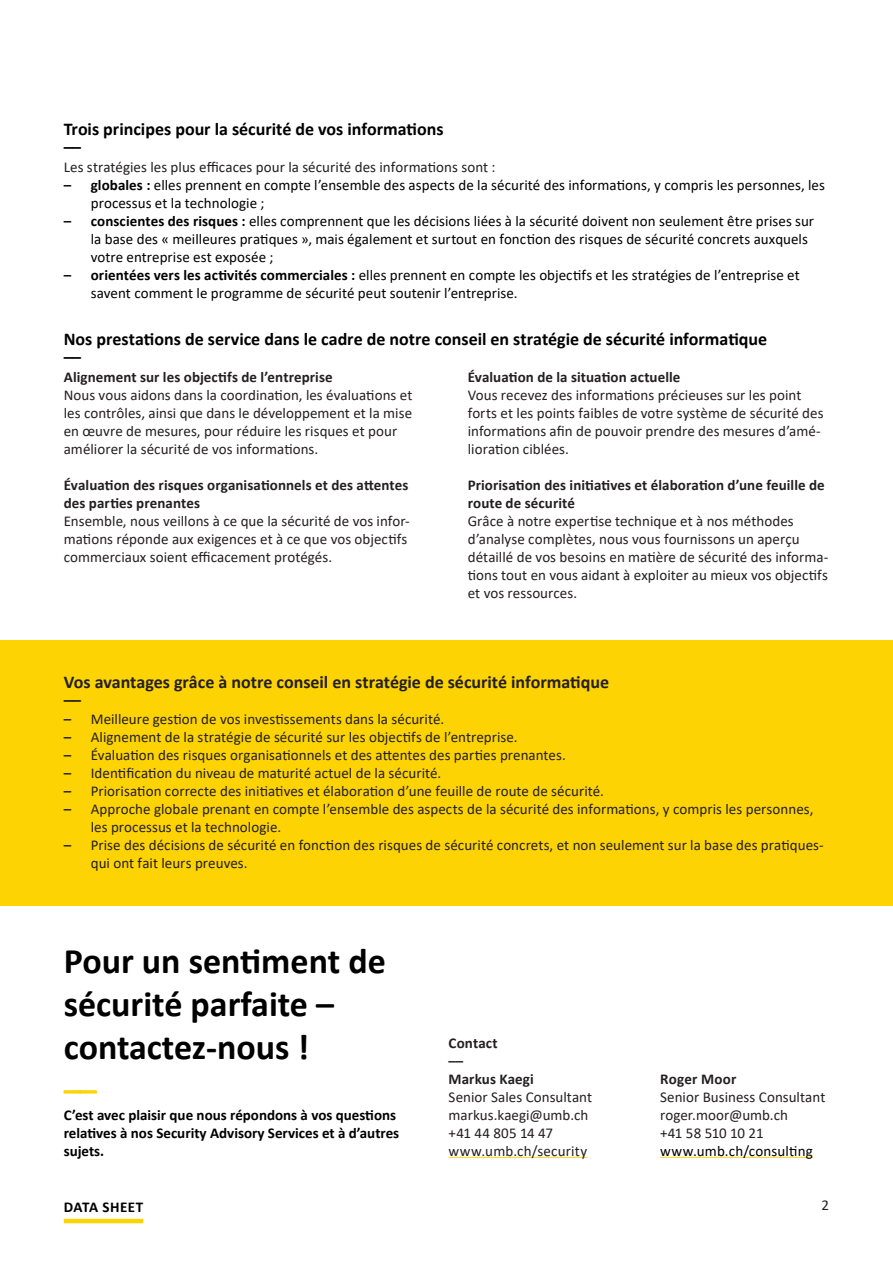
<style>
.page{position:relative;width:893px;height:1263px;background:#fff}
.page>*{position:absolute;margin:0;border:0;box-sizing:border-box;transform-origin:0 0}
.t1{font:700 36px/43.2px "Calibri";color:#000}
.t2{font:700 36px "Calibri";color:#fed304}
.t3{font:700 18px/18px "Calibri";color:#000}
.t4{font:700 18px/18px "Calibri";color:#231f20}
.t5{font:15px/18px "Calibri";letter-spacing:.005em;color:#231f20}
.t6{font:15px/18px "Calibri";letter-spacing:.005em;color:#000}
.t7{font:700 15px/18px "Calibri";letter-spacing:.005em;color:#231f20}
.t8{font:700 15px/18px "Calibri";color:#000}
.t9{font:15px "Calibri";letter-spacing:.015em;color:#000001}
.t10{font:700 15px "Calibri";letter-spacing:.03em;color:#000}
.s1{font-weight:700}
</style>
<div class="page">
<hr style="left:64px;top:1219px;width:79px;height:4px;background:#fed304">
<hr style="left:660px;top:1157px;width:153px;height:1px;background:#fed304">
<div style="left:0;top:640px;width:893px;height:266px;background:#fed304"></div>
<hr style="left:449px;top:1157px;width:138px;height:1px;background:#fed304">
<p class="t3" style="left:64px;top:119px;width:381px">Trois principes pour la sécurité de vos informations ––</p>
<p class="t5" style="left:64px;top:157px;width:433px">Les stratégies les plus efficaces pour la sécurité des informations sont :</p>
<p class="t6" style="left:91px;top:175px;width:736px;text-indent:-27px"><span class="s1">– globales :</span> elles prennent en compte l’ensemble des aspects de la sécurité des informations, y compris les personnes, les processus et la technologie ;</p>
<p class="t6" style="left:91px;top:211px;width:725px;text-indent:-27px"><span class="s1">– conscientes des risques :</span> elles comprennent que les décisions liées à la sécurité doivent non seulement être prises sur la base des « meilleures pratiques », mais également et surtout en fonction des risques de sécurité concrets auxquels votre entreprise est exposée ;</p>
<p class="t6" style="left:91px;top:265px;width:711px;text-indent:-27px"><span class="s1">– orientées vers les activités commerciales :</span> elles prennent en compte les objectifs et les stratégies de l’entreprise et savent comment le programme de sécurité peut soutenir l’entreprise.</p>
<p class="t3" style="left:64px;top:330px;width:705px">Nos prestations de service dans le cadre de notre conseil en stratégie de sécurité informatique ––</p>
<p class="t7" style="left:64px;top:368px;width:270px">Alignement sur les objectifs de l’entreprise</p>
<p class="t5" style="left:64px;top:386px;width:350px">Nous vous aidons dans la coordination, les évaluations et les contrôles, ainsi que dans le développement et la mise en œuvre de mesures, pour réduire les risques et pour améliorer la sécurité de vos informations.</p>
<p class="t7" style="left:64px;top:476px;width:346px">Évaluation des risques organisationnels et des attentes des parties prenantes</p>
<p class="t5" style="left:64px;top:512px;width:348px">Ensemble, nous veillons à ce que la sécurité de vos infor&shy;mations réponde aux exigences et à ce que vos objectifs commerciaux soient efficacement protégés.</p>
<p class="t7" style="left:468px;top:368px;width:214px">Évaluation de la situation actuelle</p>
<p class="t5" style="left:468px;top:386px;width:357px">Vous recevez des informations précieuses sur les point forts et les points faibles de votre système de sécurité des informations afin de pouvoir prendre des mesures d’amé&shy;lioration ciblées.</p>
<p class="t7" style="left:468px;top:476px;width:359px">Priorisation des initiatives et élaboration d’une feuille de route de sécurité</p>
<p class="t5" style="left:468px;top:512px;width:362px">Grâce à notre expertise technique et à nos méthodes d’analyse complètes, nous vous fournissons un aperçu détaillé de vos besoins en matière de sécurité des informa&shy;tions tout en vous aidant à exploiter au mieux vos objectifs et vos ressources.</p>
<p class="t4" style="left:64px;top:672px;width:547px">Vos avantages grâce à notre conseil en stratégie de sécurité informatique ––</p>
<p class="t5" style="left:64px;top:709px;width:382px"><span class="s1">–</span> Meilleure gestion de vos investissements dans la sécurité.</p>
<p class="t5" style="left:64px;top:727px;width:455px"><span class="s1">–</span> Alignement de la stratégie de sécurité sur les objectifs de l’entreprise.</p>
<p class="t5" style="left:64px;top:745px;width:503px"><span class="s1">–</span> Évaluation des risques organisationnels et des attentes des parties prenantes.</p>
<p class="t5" style="left:64px;top:763px;width:379px"><span class="s1">–</span> Identification du niveau de maturité actuel de la sécurité.</p>
<p class="t5" style="left:64px;top:781px;width:542px"><span class="s1">–</span> Priorisation correcte des initiatives et élaboration d’une feuille de route de sécurité.</p>
<p class="t5" style="left:91px;top:799px;width:724px;text-indent:-27px"><span class="s1">–</span> Approche globale prenant en compte l’ensemble des aspects de la sécurité des informations, y compris les personnes, les processus et la technologie.</p>
<p class="t5" style="left:91px;top:835px;width:734px;text-indent:-27px"><span class="s1">–</span> Prise des décisions de sécurité en fonction des risques de sécurité concrets, et non seulement sur la base des pratiques&shy;qui ont fait leurs preuves.</p>
<h1 class="t1" style="left:64px;top:939px;width:323px">Pour un sentiment de sécurité parfaite – contactez-nous !</h1>
<h1 class="t2" style="left:64px;top:1065px;width:35px">––</h1>
<p class="t8" style="left:64px;top:1106px;width:337px">C’est avec plaisir que nous répondons à vos questions relatives à nos Security Advisory Services et à d’autres sujets.</p>
<p class="t7" style="left:449px;top:1033px;width:87px">Contact<br>––<br>Markus Kaegi</p>
<p class="t5" style="left:449px;top:1087px;width:145px">Senior Sales Consultant markus.kaegi@umb.ch +41 44 805 14 47 www.umb.ch/security</p>
<p class="t7" style="left:660px;top:1069px;width:78px">Roger Moor</p>
<p class="t5" style="left:660px;top:1087px;width:167px">Senior Business Consultant roger.moor@umb.ch<br>+41 58 510 10 21</p>
<p class="t9" style="left:660px;top:1140px;width:154px">www.umb.ch/consulting</p>
<p class="t10" style="left:64px;top:1196px;width:81px">DATA SHEET</p>
<p class="t5" style="left:822px;top:1196px;width:9px">2</p>
</div>
